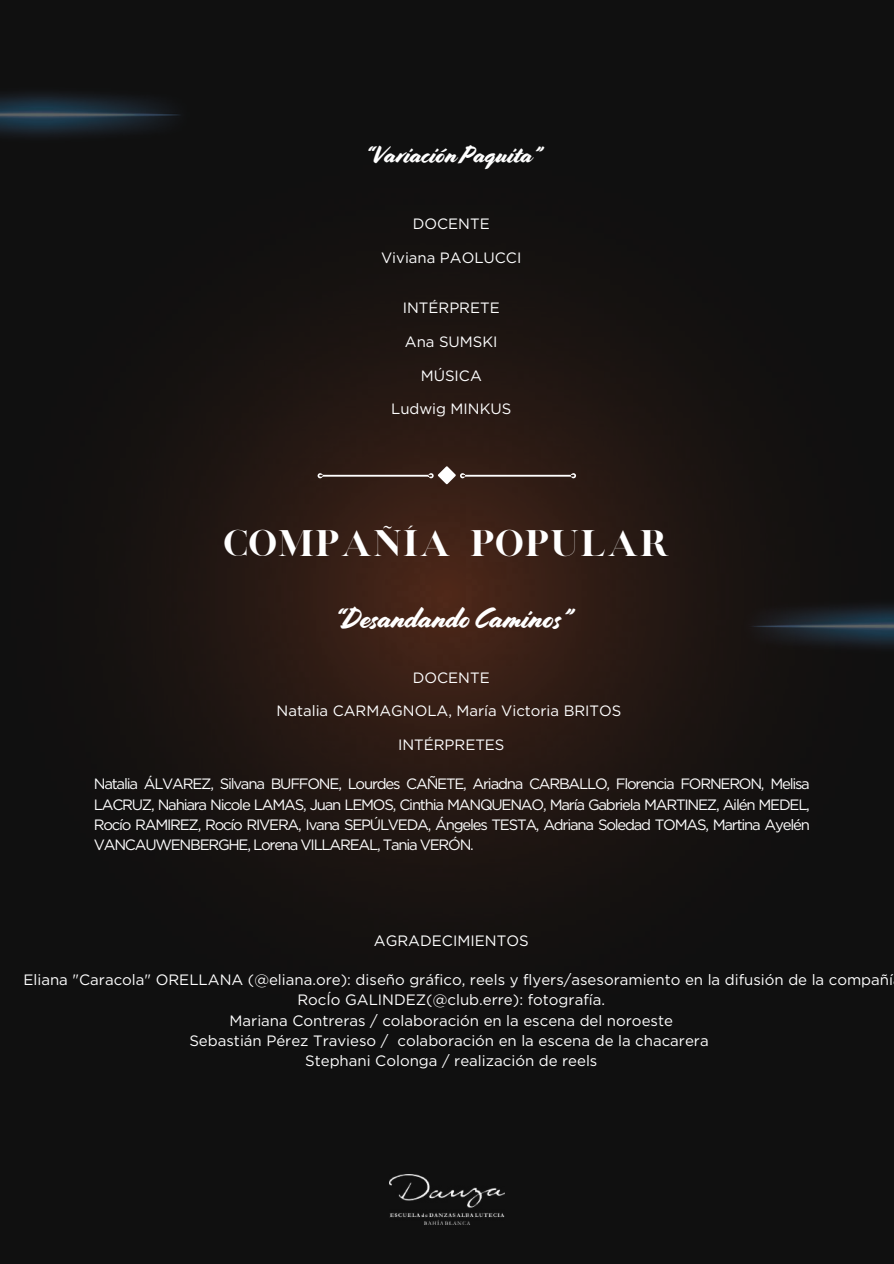
<style>
.page{position:relative;width:894px;height:1264px;background:#fff}
.page>*{position:absolute;margin:0;border:0;box-sizing:border-box;transform-origin:0 0}
.t1{font:30px "London";color:#fff}
.t2{font:28.5px "Cortado";color:#fff}
.t3{font:24px "Cortado";color:#fff}
.t4{font:15px/20.2px "Gotham";color:#fff;text-align:justify}
</style>
<div class="page">
<div style="left:0;top:0;width:893px;height:1263px;background:#101010"></div>
<img style="left:159px;top:307px;width:574px;height:574px">
<img style="left:0;top:93px;width:181px;height:44px">
<img style="left:389px;top:1174px;width:115px;height:50px">
<img style="left:749px;top:605px;width:144px;height:43px">
<svg style="left:317px;top:466px;width:259px;height:18px;background:#4c3a34"></svg>
<h3 class="t3" style="left:363px;top:140px;width:178px">“Variación Paquita”</h3>
<p class="t4" style="left:413px;top:213px;width:78px">DOCENTE</p>
<p class="t4" style="left:381px;top:247px;width:142px">Viviana PAOLUCCI</p>
<p class="t4" style="left:402px;top:297px;width:98px">INTÉRPRETE</p>
<p class="t4" style="left:405px;top:331px;width:94px">Ana SUMSKI</p>
<p class="t4" style="left:420px;top:365px;width:63px">MÚSICA</p>
<p class="t4" style="left:391px;top:399px;width:122px">Ludwig MINKUS</p>
<h1 class="t1" style="left:223px;top:522px;width:448px">COMPAÑÍA POPULAR</h1>
<h2 class="t2" style="left:332px;top:600px;width:239px">“Desandando Caminos”</h2>
<p class="t4" style="left:413px;top:667px;width:78px">DOCENTE</p>
<p class="t4" style="left:276px;top:700px;width:346px">Natalia CARMAGNOLA, María Victoria BRITOS</p>
<p class="t4" style="left:398px;top:734px;width:108px">INTÉRPRETES</p>
<p class="t4" style="left:94px;top:774px;width:717px">Natalia ÁLVAREZ, Silvana BUFFONE, Lourdes CAÑETE, Ariadna CARBALLO, Florencia FORNERON, Melisa LACRUZ, Nahiara Nicole LAMAS, Juan LEMOS, Cinthia MANQUENAO, María Gabriela MARTINEZ, Ailén MEDEL, Rocío RAMIREZ, Rocío RIVERA, Ivana SEPÚLVEDA, Ángeles TESTA, Adriana Soledad TOMAS, Martina Ayelén VANCAUWENBERGHE, Lorena VILLAREAL, Tania VERÓN.</p>
<p class="t4" style="left:374px;top:930px;width:156px">AGRADECIMIENTOS</p>
<p class="t4" style="left:23px;top:969px;width:870px">Eliana "Caracola" ORELLANA (@eliana.ore): diseño gráfico, reels y flyers/asesoramiento en la difusión de la compañí</p>
<p class="t4" style="left:297px;top:989px;width:309px">RocÍo GALINDEZ(@club.erre): fotografía.</p>
<p class="t4" style="left:229px;top:1010px;width:445px">Mariana Contreras / colaboración en la escena del noroeste</p>
<p class="t4" style="left:189px;top:1030px;width:520px">Sebastián Pérez Travieso / colaboración en la escena de la chacarera</p>
<p class="t4" style="left:305px;top:1050px;width:294px">Stephani Colonga / realización de reels</p>
</div>
